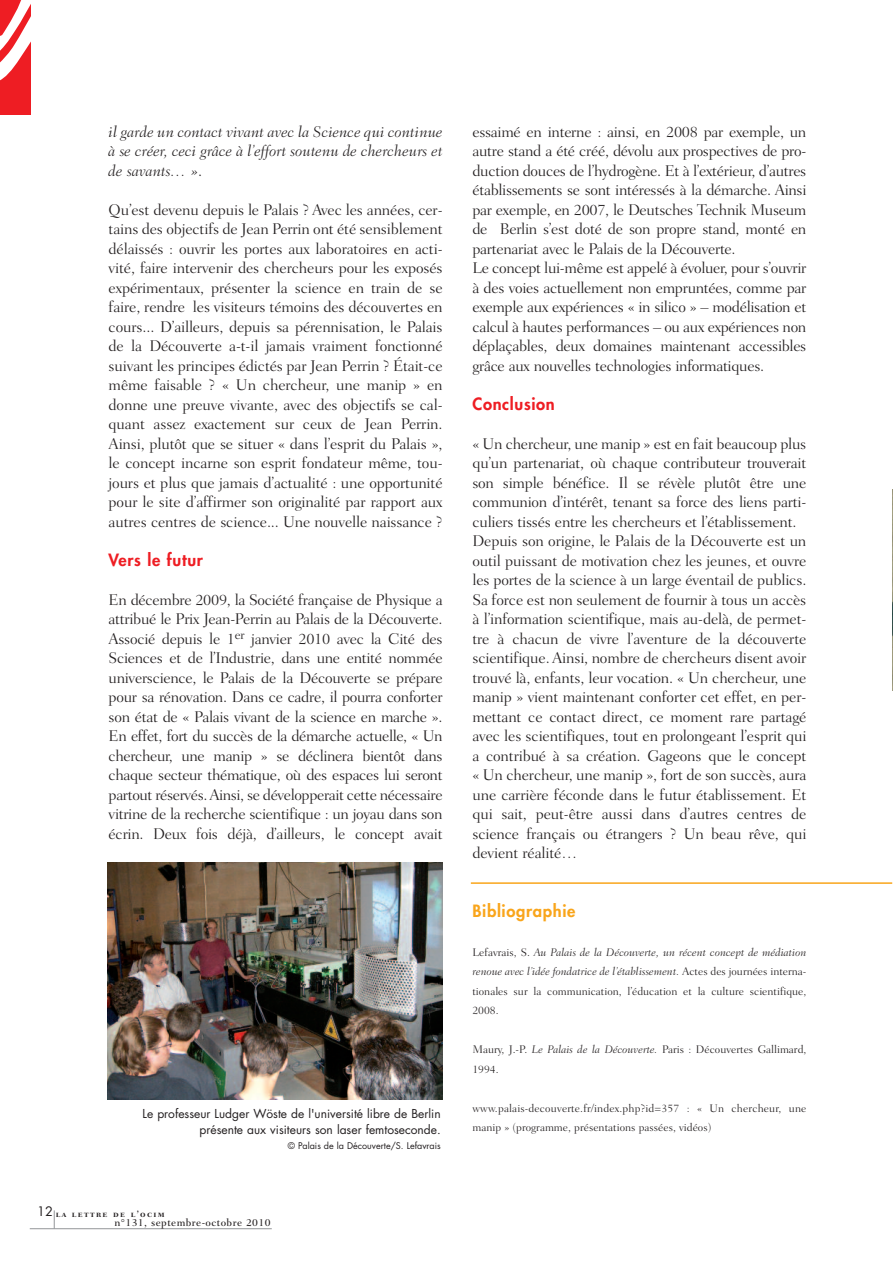
<style>
.page{position:relative;width:893px;height:1263px;background:#fff}
.page>*{position:absolute;margin:0;border:0;box-sizing:border-box;transform-origin:0 0}
.t1{font:800 16.5px "Futura";letter-spacing:.04em;color:#ee1d23}
.t2{font:800 16.5px "Futura";letter-spacing:.04em;color:#f9a51b}
.t3{font:300 15.75px/19.5px "Fairfield LH";letter-spacing:-.015em;color:#231f20;text-align:justify}
.t4{font:italic 300 15.75px/19.5px "Fairfield LH";color:#231f20;text-align:justify}
.t5{font:12px/15.8px "Futura";color:#231f20;text-align:right}
.t6{font:300 11.25px/19.5px "Fairfield LH";color:#231f20}
.t7{font:500 10.5px "Fairfield LH";letter-spacing:.04em;color:#231f20}
.t8{font:9px "Futura";color:#231f20}
.t9{font:9px "Fairfield LH Bold SC";letter-spacing:.15em;color:#231f20}
.s1{font-style:normal}
.s2{font-family:"Futura";font-size:12.75px}
.s3{font-style:italic}
</style>
<div class="page">
<svg style="left:54px;top:1210px;width:1px;height:18px"></svg>
<hr style="left:30px;top:1228px;width:242px;height:1px;background:#939598">
<svg style="left:0;top:0;width:30px;height:114px"></svg>
<hr style="left:471px;top:882px;width:421px;height:2px;background:#f9a51b">
<img style="left:107px;top:863px;width:335px;height:236px">
<img style="left:892px;top:490px;width:1px;height:201px">
<p class="t4" style="left:109px;top:123px;width:335px">il garde un contact vivant avec la Science qui continue à se créer, ceci grâce à l’effort soutenu de chercheurs et de savants… »<span class="s1">.</span></p>
<p class="t3" style="left:109px;top:201px;width:335px">Qu’est devenu depuis le Palais ? Avec les années, cer&shy;tains des objectifs de Jean Perrin ont été sensiblement délaissés : ouvrir les portes aux laboratoires en acti&shy;vité, faire intervenir des chercheurs pour les exposés expérimentaux, présenter la science en train de se faire, rendre les visiteurs témoins des découvertes en cours... D’ailleurs, depuis sa pérennisation, le Palais de la Découverte a-t-il jamais vraiment fonctionné suivant les principes édictés par Jean Perrin ? Était-ce même faisable ? « Un chercheur, une manip » en donne une preuve vivante, avec des objectifs se cal&shy;quant assez exactement sur ceux de Jean Perrin.<br>Ainsi, plutôt que se situer « dans l’esprit du Palais », le concept incarne son esprit fondateur même, tou&shy;jours et plus que jamais d’actualité : une opportunité pour le site d’affirmer son originalité par rapport aux autres centres de science... Une nouvelle naissance ?</p>
<p class="t1" style="left:109px;top:552px;width:96px">Vers le futur</p>
<p class="t3" style="left:109px;top:591px;width:335px">En décembre 2009, la Société française de Physique a attribué le Prix Jean-Perrin au Palais de la Découverte.<br>Associé depuis le 1<sup>er</sup> janvier 2010 avec la Cité des Sciences et de l’Industrie, dans une entité nommée universcience, le Palais de la Découverte se prépare pour sa rénovation. Dans ce cadre, il pourra conforter son état de « Palais vivant de la science en marche ».<br>En effet, fort du succès de la démarche actuelle, « Un chercheur, une manip » se déclinera bientôt dans chaque secteur thématique, où des espaces lui seront partout réservés.Ainsi, se développerait cette nécessaire vitrine de la recherche scientifique : un joyau dans son écrin. Deux fois déjà, d’ailleurs, le concept avait</p>
<p class="t5" style="left:143px;top:1106px;width:300px">Le professeur Ludger Wöste de l'université libre de Berlin présente aux visiteurs son laser femtoseconde.</p>
<p class="t8" style="left:288px;top:1142px;width:154px">© Palais de la Découverte/S. Lefavrais</p>
<p class="t9" style="left:37px;top:1210px;width:129px"><span class="s2">12</span> la lettre de l’ocim</p>
<p class="t7" style="left:114px;top:1218px;width:158px">n°131, septembre-octobre 2010</p>
<p class="t3" style="left:472px;top:123px;width:335px;text-align:left">essaimé en interne : ainsi, en 2008 par exemple, un autre stand a été créé, dévolu aux prospectives de pro&shy;duction douces de l’hydrogène. Et à l’extérieur, d’autres établissements se sont intéressés à la démarche. Ainsi par exemple, en 2007, le Deutsches Technik Museum de Berlin s’est doté de son propre stand, monté en partenariat avec le Palais de la Découverte.<br>Le concept lui-même est appelé à évoluer, pour s’ouvrir à des voies actuellement non empruntées, comme par exemple aux expériences « in silico » – modélisation et calcul à hautes performances – ou aux expériences non déplaçables, deux domaines maintenant accessibles grâce aux nouvelles technologies informatiques.</p>
<p class="t1" style="left:472px;top:396px;width:84px">Conclusion</p>
<p class="t3" style="left:472px;top:435px;width:335px;text-align:left">« Un chercheur, une manip » est en fait beaucoup plus qu’un partenariat, où chaque contributeur trouverait son simple bénéfice. Il se révèle plutôt être une communion d’intérêt, tenant sa force des liens parti&shy;culiers tissés entre les chercheurs et l’établissement.<br>Depuis son origine, le Palais de la Découverte est un outil puissant de motivation chez les jeunes, et ouvre les portes de la science à un large éventail de publics.<br>Sa force est non seulement de fournir à tous un accès à l’information scientifique, mais au-delà, de permet&shy;tre à chacun de vivre l’aventure de la découverte scientifique. Ainsi, nombre de chercheurs disent avoir trouvé là, enfants, leur vocation. « Un chercheur, une manip » vient maintenant conforter cet effet, en per&shy;mettant ce contact direct, ce moment rare partagé avec les scientifiques, tout en prolongeant l’esprit qui a contribué à sa création. Gageons que le concept « Un chercheur, une manip », fort de son succès, aura une carrière féconde dans le futur établissement. Et qui sait, peut-être aussi dans d’autres centres de science français ou étrangers ? Un beau rêve, qui devient réalité…</p>
<p class="t2" style="left:472px;top:903px;width:105px">Bibliographie</p>
<p class="t6" style="left:472px;top:943px;width:335px;text-align:justify">Lefavrais, S. <span class="s3">Au Palais de la Découverte, un récent concept de médiation renoue avec l’idée fondatrice de l’établissement.</span> Actes des journées interna&shy;tionales sur la communication, l’éducation et la culture scientifique, 2008.</p>
<p class="t6" style="left:472px;top:1040px;width:335px">Maury, J.-P. <span class="s3">Le Palais de la Découverte.</span> Paris : Découvertes Gallimard,<br>1994.</p>
<p class="t6" style="left:472px;top:1099px;width:335px">www.palais-decouverte.fr/index.php?id=357 : « Un chercheur, une manip » (programme, présentations passées, vidéos)</p>
</div>
